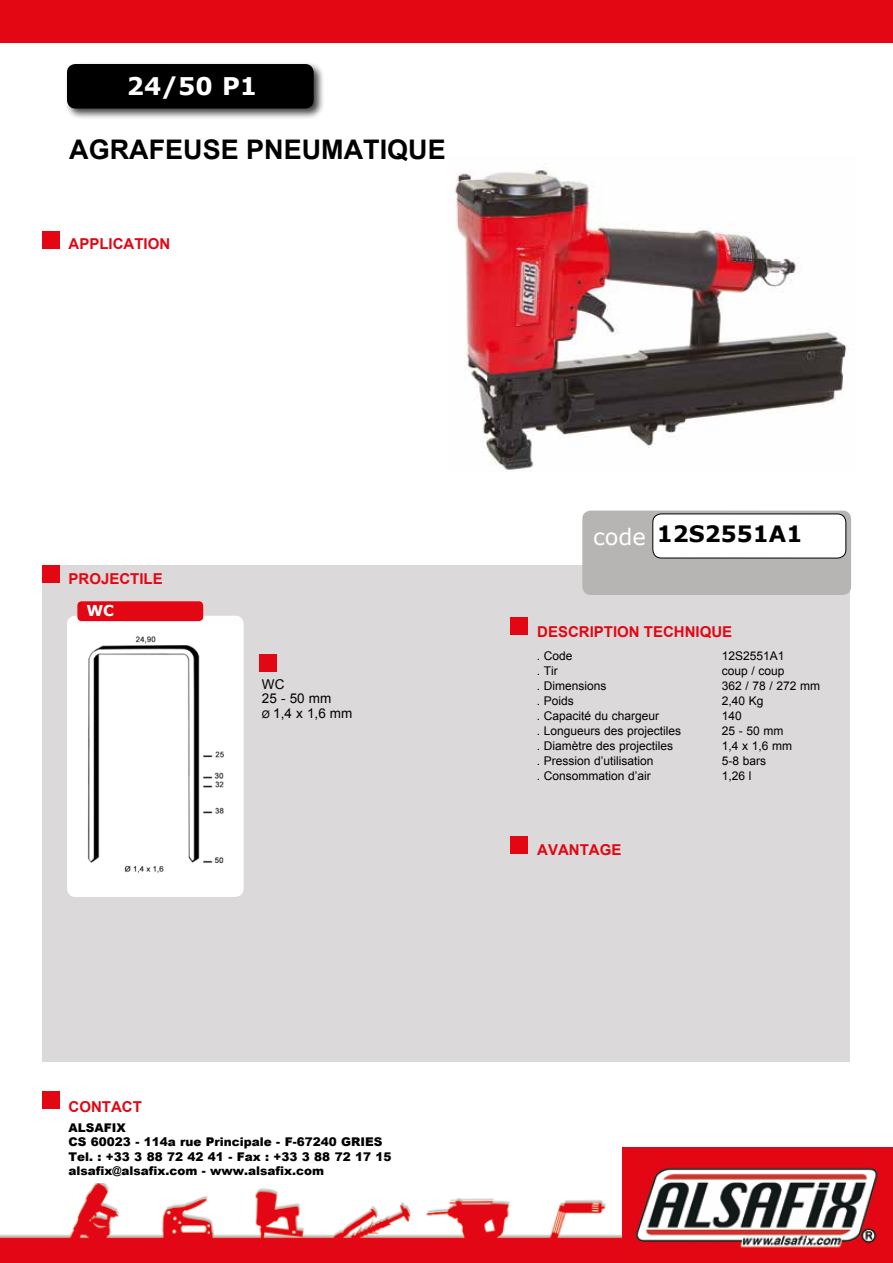
<style>
.page{position:relative;width:893px;height:1263px;background:#fff}
.page>*{position:absolute;margin:0;border:0;box-sizing:border-box;transform-origin:0 0}
.t1{font:700 27px "Arial";color:#000}
.t2{font:700 24.3px "Verdana";color:#fff}
.t3{font:700 22.5px "Verdana";color:#000}
.t4{font:22.5px "Verdana";color:#fff}
.t5{font:700 15px "Arial";color:#e30613}
.t6{font:700 15px "Verdana";color:#fff}
.t7{font:13.5px/13.5px "Arial";color:#000}
.t8{font:12px "Arial";color:#000}
.t9{font:900 12px/14.4px "Arial";color:#000}
.s1{font-size:10.5px}
</style>
<div class="page">
<img style="left:455px;top:170px;width:392px;height:300px">
<div style="left:43px;top:566px;width:807px;height:496px;background:#dbd9d9"></div>
<div style="left:67px;top:616px;width:177px;height:281px;background:#fff;border-radius:9px"></div>
<img style="left:87px;top:636px;width:137px;height:237px">
<div style="left:0;top:0;width:893px;height:43px;background:#e30613"></div>
<img style="left:0;top:1183px;width:622px;height:80px">
<div style="left:622px;top:1148px;width:271px;height:115px;background:#e30613"></div>
<img style="left:635px;top:1167px;width:243px;height:81px">
<div style="left:64px;top:61px;width:261px;height:59px;background:#000;opacity:.75"></div>
<div style="left:67px;top:64px;width:247px;height:45px;background:#000;border-radius:9px"></div>
<div style="left:77px;top:601px;width:126px;height:20px;background:#e30613;border-radius:4px"></div>
<div style="left:582px;top:510px;width:269px;height:85px;background:#b7b4b4;border-radius:9px"></div>
<div style="left:653px;top:514px;width:193px;height:44px;background:#fff;border-radius:9px"></div>
<div style="left:652px;top:513px;width:194px;height:45px;border:1px solid #000;border-radius:9px"></div>
<div style="left:43px;top:232px;width:17px;height:17px;background:#e30613"></div>
<div style="left:259px;top:654px;width:17px;height:17px;background:#e30613"></div>
<div style="left:510px;top:618px;width:17px;height:17px;background:#e30613"></div>
<div style="left:43px;top:565px;width:17px;height:17px;background:#e30613"></div>
<div style="left:510px;top:837px;width:17px;height:17px;background:#e30613"></div>
<div style="left:43px;top:1092px;width:17px;height:17px;background:#e30613"></div>
<div style="left:201px;top:704px;width:35px;height:35px;background:#fff"></div>
<h2 class="t2" style="left:127px;top:68px;width:132px">24/50 P1</h2>
<h1 class="t1" style="left:69px;top:131px;width:378px">AGRAFEUSE PNEUMATIQUE</h1>
<p class="t5" style="left:69px;top:234px;width:103px">APPLICATION</p>
<p class="t5" style="left:69px;top:569px;width:96px">PROJECTILE</p>
<p class="t6" style="left:86px;top:600px;width:29px">WC</p>
<p class="t7" style="left:262px;top:678px;width:71px">WC<br>25 - 50 mm</p>
<p class="t7" style="left:262px;top:706px;width:92px"><span class="s1">Ø</span> 1,4 x 1,6 mm</p>
<p class="t5" style="left:69px;top:1097px;width:75px">CONTACT</p>
<p class="t9" style="left:69px;top:1120px;width:325px">ALSAFIX<br>CS 60023 - 114a rue Principale - F-67240 GRIES Tel. : +33 3 88 72 42 41 - Fax : +33 3 88 72 17 15 alsafix@alsafix.com - www.alsafix.com</p>
<h3 class="t4" style="left:593px;top:521px;width:54px">code</h3>
<h3 class="t3" style="left:657px;top:518px;width:147px">12S2551A1</h3>
<p class="t5" style="left:537px;top:622px;width:197px">DESCRIPTION TECHNIQUE</p>
<p class="t8" style="left:537px;top:648px;width:37px">. Code</p>
<p class="t8" style="left:722px;top:648px;width:64px">12S2551A1</p>
<p class="t8" style="left:537px;top:663px;width:22px">. Tir</p>
<p class="t8" style="left:722px;top:663px;width:64px">coup / coup</p>
<p class="t8" style="left:537px;top:678px;width:71px">. Dimensions</p>
<p class="t8" style="left:722px;top:678px;width:100px">362 / 78 / 272 mm</p>
<p class="t8" style="left:537px;top:693px;width:39px">. Poids</p>
<p class="t8" style="left:722px;top:693px;width:43px">2,40 Kg</p>
<p class="t8" style="left:537px;top:708px;width:124px">. Capacité du chargeur</p>
<p class="t8" style="left:722px;top:708px;width:22px">140</p>
<p class="t8" style="left:537px;top:723px;width:146px">. Longueurs des projectiles</p>
<p class="t8" style="left:722px;top:723px;width:63px">25 - 50 mm</p>
<p class="t8" style="left:537px;top:738px;width:138px">. Diamètre des projectiles</p>
<p class="t8" style="left:722px;top:738px;width:72px">1,4 x 1,6 mm</p>
<p class="t8" style="left:537px;top:753px;width:118px">. Pression d’utilisation</p>
<p class="t8" style="left:722px;top:753px;width:46px">5-8 bars</p>
<p class="t8" style="left:537px;top:768px;width:116px">. Consommation d’air</p>
<p class="t8" style="left:722px;top:768px;width:31px">1,26 l</p>
<p class="t5" style="left:537px;top:840px;width:86px">AVANTAGE</p>
</div>
